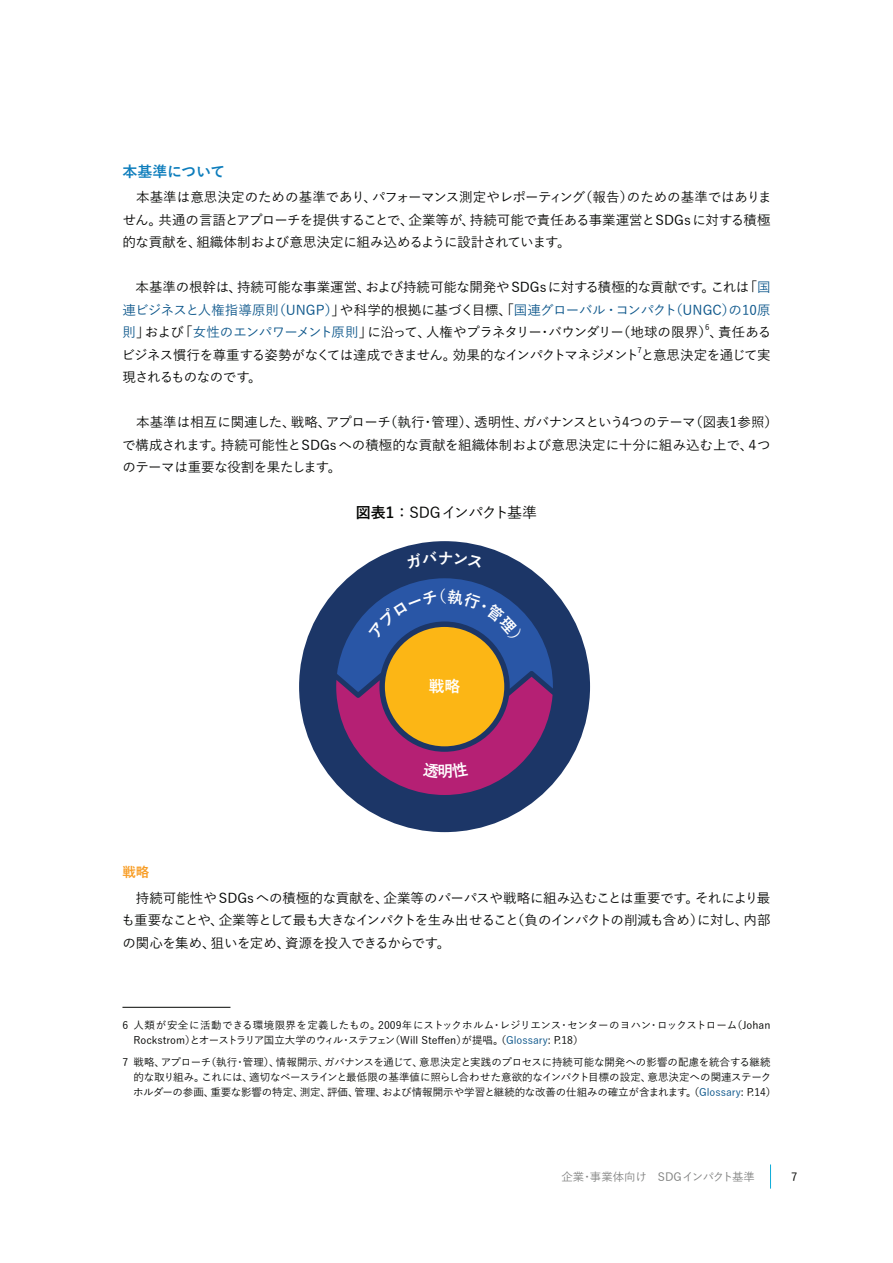
<style>
.page{position:relative;width:893px;height:1263px;background:#fff}
.page>*{position:absolute;margin:0;border:0;box-sizing:border-box;transform-origin:0 0}
.t1{font:700 15.75px "Yu Go Pr 6 N";color:#fff}
.t2{font:500 15px "Yu Go";letter-spacing:-.03em;color:#040503}
.t3{font:700 15px "Yu Go Pr 6 N";letter-spacing:-.015em;color:#0d7dbc}
.t4{font:500 13.5px/22.5px "Yu Go";letter-spacing:-.03em;color:#040503;text-align:justify}
.t5{font:500 13.5px/22.5px "Yu Go";letter-spacing:-.005em;color:#040503}
.t6{font:500 13.5px "Yu Go";letter-spacing:-.065em;color:#040503}
.t7{font:700 13.5px "Yu Go Pr 6 N";color:#f89d25}
.t8{font:500 11.4px "Yu Go";color:#808180}
.t9{font:500 11.4px "Yu Go";color:#040503}
.t10{font:500 10.5px/15px "Yu Go";color:#040503}
.t11{font:500 7.8px "Yu Go";color:#040503}
.s1{color:#0b558a}
.s2{font-family:"Yu Go Pr 6 N";font-weight:700}
</style>
<div class="page">
<svg style="left:770px;top:1164px;width:1px;height:24px"></svg>
<hr style="left:122px;top:1007px;width:108px;height:1px;background:#040503">
<div style="left:299px;top:541px;width:291px;height:291px;background:#1c3667;border-radius:50%"></div>
<svg style="left:336px;top:578px;width:217px;height:217px"></svg>
<p class="t3" style="left:122px;top:163px;width:104px">本基準について</p>
<p class="t4" style="left:122px;top:184px;width:651px">　本基準は意思決定のための基準であり、パフォーマンス測定やレポーティング（報告）のための基準ではありません。共通の言語とアプローチを提供することで、企業等が、持続可能で責任ある事業運営とSDGsに対する積極的な貢献を、組織体制および意思決定に組み込めるように設計されています。</p>
<p class="t4" style="left:122px;top:274px;width:650px">　本基準の根幹は、持続可能な事業運営、および持続可能な開発やSDGsに対する積極的な貢献です。これは「<span class="s1">国連ビジネスと人権指導原則（UNGP）</span>」や科学的根拠に基づく目標、「<span class="s1">国連グローバル･コンパクト（UNGC）の10原則</span>」および「<span class="s1">女性のエンパワーメント原則</span>」に沿って、人権やプラネタリー・バウンダリー（地球の限界）</p>
<p class="t11" style="left:705px;top:320px;width:6px">6</p>
<p class="t4" style="left:122px;top:319px;width:651px;text-align:right">、責任ある<br>ビジネス慣行を尊重する姿勢がなくては達成できません。効果的なインパクトマネジメントと意思決定を通じて実</p>
<p class="t11" style="left:637px;top:343px;width:6px">7</p>
<p class="t6" style="left:122px;top:365px;width:141px">現されるものなのです。</p>
<p class="t5" style="left:122px;top:409px;width:657px">　本基準は相互に関連した、戦略、アプローチ（執行・管理）、透明性、ガバナンスという4つのテーマ（図表1参照）で構成されます。持続可能性とSDGsへの積極的な貢献を組織体制および意思決定に十分に組み込む上で、４つのテーマは重要な役割を果たします。</p>
<p class="t2" style="left:356px;top:498px;width:183px"><span class="s2">図表1</span>：SDGインパクト基準</p>
<p class="t1" style="left:429px;top:677px;width:33px">戦略</p>
<p class="t7" style="left:122px;top:864px;width:28px">戦略</p>
<p class="t4" style="left:122px;top:885px;width:650px">　持続可能性や SDGsへの積極的な貢献を、企業等のパーパスや戦略に組み込むことは重要です。それにより最も重要なことや、企業等として最も大きなインパクトを生み出せること（負のインパクトの削減も含め）に対し、内部の関心を集め、狙いを定め、資源を投入できるからです。</p>
<p class="t10" style="left:134px;top:1016px;width:638px;text-indent:-11px">6 人類が安全に活動できる環境限界を定義したもの。2009年にストックホルム・レジリエンス・センターのヨハン・ロックストローム（Johan<br>Rockstrom）とオーストラリア国立大学のウィル・ステフェン（Will Steffen）が提唱。（<span class="s1">Glossary</span>: P.18）</p>
<p class="t10" style="left:133px;top:1053px;width:645px;text-indent:-11px">7 戦略、アプローチ（執行・管理）、情報開示、ガバナンスを通じて、意思決定と実践のプロセスに持続可能な開発への影響の配慮を統合する継続的な取り組み。これには、適切なベースラインと最低限の基準値に照らし合わせた意欲的なインパクト目標の設定、意思決定への関連ステークホルダーの参画、重要な影響の特定、測定、評価、管理、および情報開示や学習と継続的な改善の仕組みの確立が含まれます。（<span class="s1">Glossary</span>: P.14）</p>
<p class="t8" style="left:561px;top:1166px;width:195px">企業・事業体向け　SDGインパクト基準</p>
<p class="t9" style="left:791px;top:1166px;width:8px">7</p>
</div>
